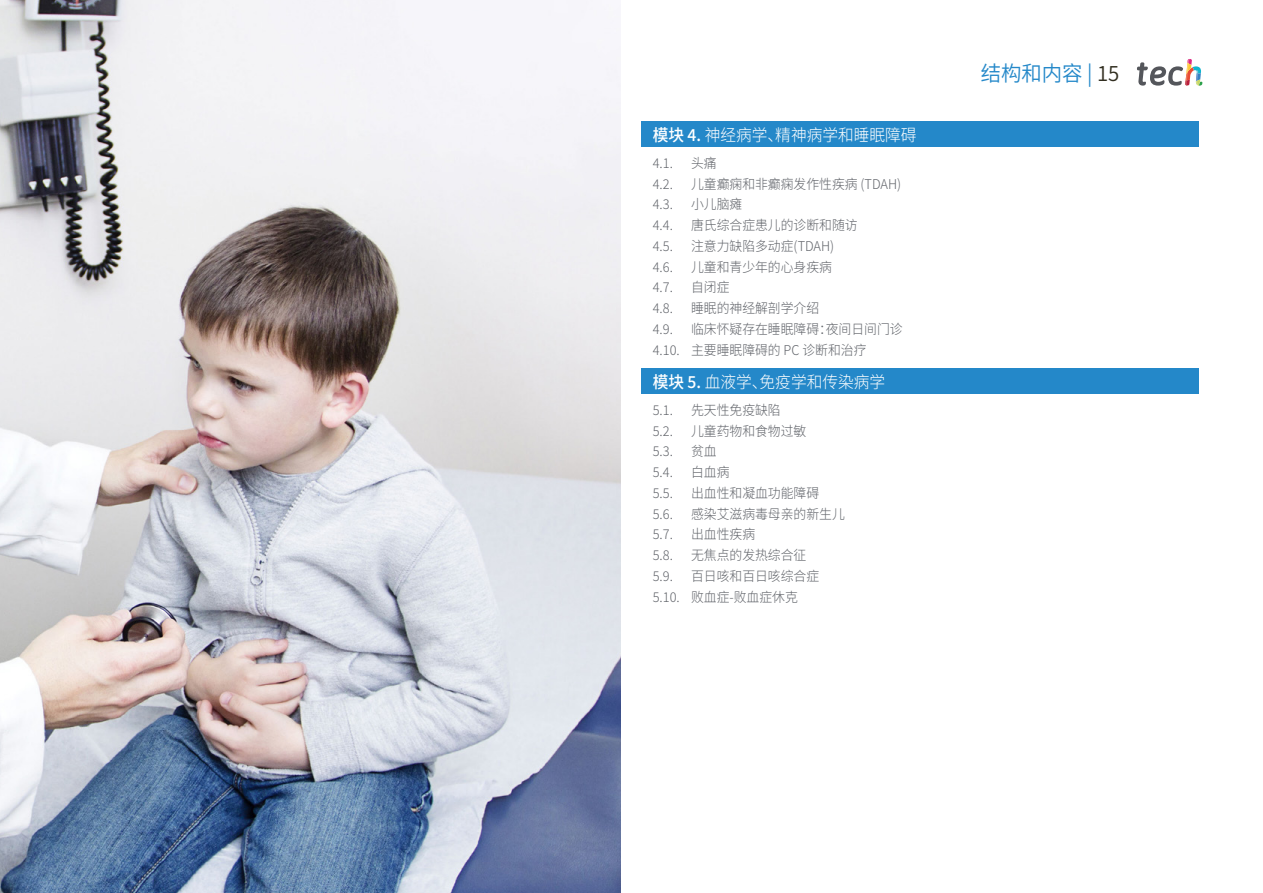
<style>
.page{position:relative;width:1263px;height:893px;background:#fff}
.page>*{position:absolute;margin:0;border:0;box-sizing:border-box;transform-origin:0 0}
.t1{font:21px "Source Han Sans CN";color:#2488c9}
.t2{font:300 16.5px "Source Han Sans CN";color:#fff;scale:.95 1}
.t3{font:300 13.5px/20.7px "Source Han Sans CN";color:#61646a;scale:.95 1}
.s1{font-weight:500}
.s2{color:#312e20}
</style>
<div class="page">
<img style="left:0;top:0;width:621px;height:893px">
<svg style="left:1137px;top:59px;width:65px;height:27px"></svg>
<div style="left:642px;top:121px;width:557px;height:26px;background:#2488c9"></div>
<div style="left:642px;top:368px;width:557px;height:26px;background:#2488c9"></div>
<p class="t2" style="left:653px;top:125px;width:279px"><span class="s1">模块 4.</span> 神经病学、精神病学和睡眠障碍</p>
<p class="t3" style="left:653px;top:153px;width:23px">4.1.</p>
<p class="t3" style="left:691px;top:153px;width:29px">头痛</p>
<p class="t3" style="left:653px;top:174px;width:23px">4.2.</p>
<p class="t3" style="left:691px;top:174px;width:223px">儿童癫痫和非癫痫发作性疾病 (TDAH)</p>
<p class="t3" style="left:653px;top:194px;width:23px">4.3.</p>
<p class="t3" style="left:691px;top:194px;width:56px">小儿脑瘫</p>
<p class="t3" style="left:653px;top:215px;width:23px">4.4.</p>
<p class="t3" style="left:691px;top:215px;width:177px">唐氏综合症患儿的诊断和随访</p>
<p class="t3" style="left:653px;top:236px;width:23px">4.5.</p>
<p class="t3" style="left:691px;top:236px;width:152px">注意力缺陷多动症(TDAH)</p>
<p class="t3" style="left:653px;top:257px;width:23px">4.6.</p>
<p class="t3" style="left:691px;top:257px;width:150px">儿童和青少年的心身疾病</p>
<p class="t3" style="left:653px;top:277px;width:23px">4.7.</p>
<p class="t3" style="left:691px;top:277px;width:42px">自闭症</p>
<p class="t3" style="left:653px;top:298px;width:23px">4.8.</p>
<p class="t3" style="left:691px;top:298px;width:136px">睡眠的神经解剖学介绍</p>
<p class="t3" style="left:653px;top:319px;width:23px">4.9.</p>
<p class="t3" style="left:653px;top:319px;width:265px;text-indent:38px">临床怀疑存在睡眠障碍：夜间日间门诊<br>4.10. 主要睡眠障碍的 PC 诊断和治疗</p>
<p class="t2" style="left:653px;top:372px;width:246px"><span class="s1">模块 5.</span> 血液学、免疫学和传染病学</p>
<p class="t3" style="left:653px;top:400px;width:23px">5.1.</p>
<p class="t3" style="left:691px;top:400px;width:96px">先天性免疫缺陷</p>
<p class="t3" style="left:653px;top:421px;width:23px">5.2.</p>
<p class="t3" style="left:691px;top:421px;width:123px">儿童药物和食物过敏</p>
<p class="t3" style="left:653px;top:441px;width:23px">5.3.</p>
<p class="t3" style="left:691px;top:441px;width:29px">贫血</p>
<p class="t3" style="left:653px;top:462px;width:23px">5.4.</p>
<p class="t3" style="left:691px;top:462px;width:42px">白血病</p>
<p class="t3" style="left:653px;top:483px;width:23px">5.5.</p>
<p class="t3" style="left:691px;top:483px;width:136px">出血性和凝血功能障碍</p>
<p class="t3" style="left:653px;top:504px;width:23px">5.6.</p>
<p class="t3" style="left:691px;top:504px;width:164px">感染艾滋病毒母亲的新生儿</p>
<p class="t3" style="left:653px;top:524px;width:23px">5.7.</p>
<p class="t3" style="left:691px;top:524px;width:69px">出血性疾病</p>
<p class="t3" style="left:653px;top:545px;width:23px">5.8.</p>
<p class="t3" style="left:691px;top:545px;width:123px">无焦点的发热综合征</p>
<p class="t3" style="left:653px;top:566px;width:23px">5.9.</p>
<p class="t3" style="left:653px;top:566px;width:177px;text-indent:38px">百日咳和百日咳综合症<br>5.10. 败血症-败血症休克</p>
<h1 class="t1" style="left:981px;top:61px;width:140px">结构和内容 | <span class="s2">15</span></h1>
</div>
